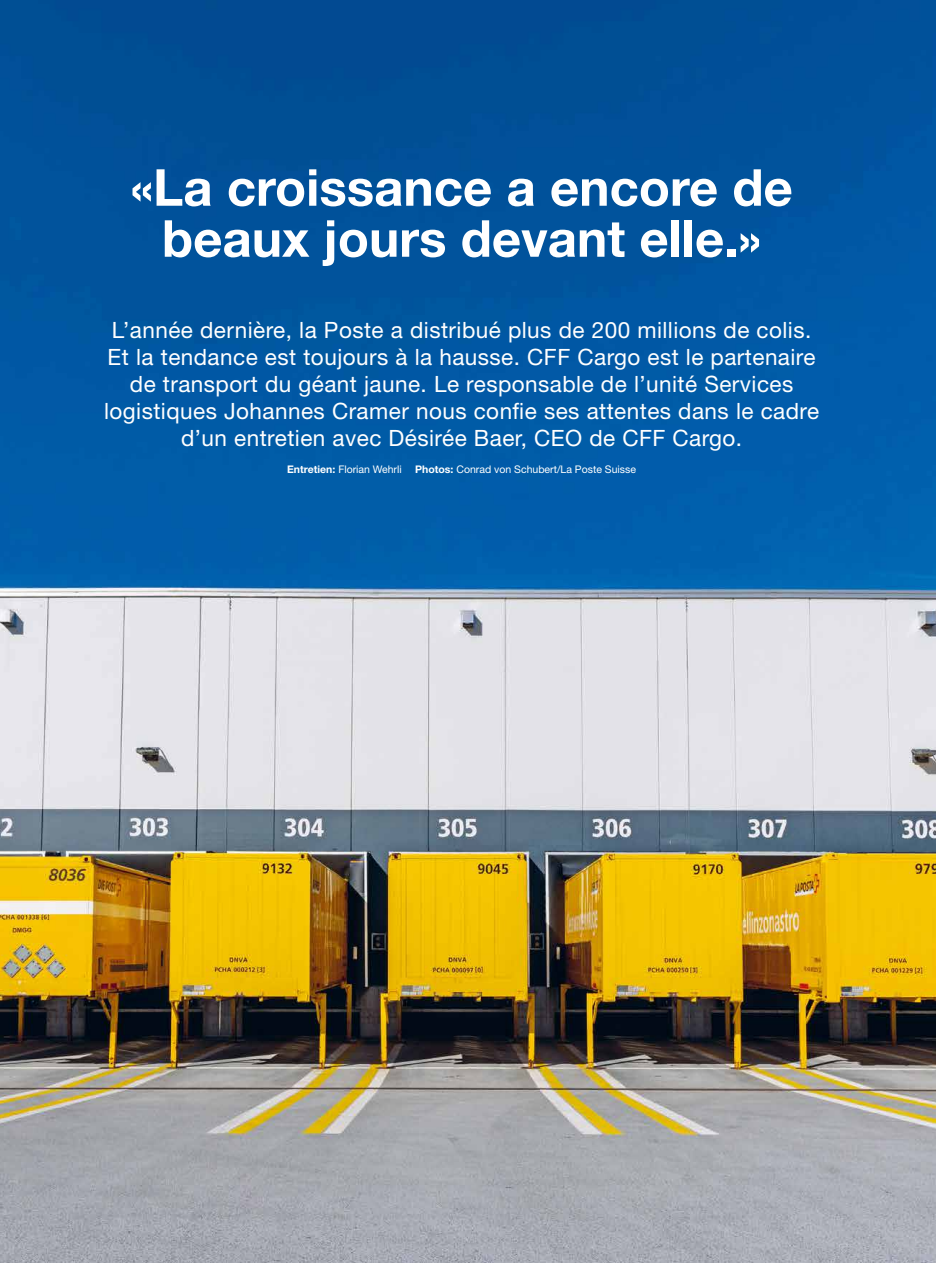
<style>
.page{position:relative;width:936px;height:1263px;background:#fff}
.page>*{position:absolute;margin:0;border:0;box-sizing:border-box;transform-origin:0 0}
.t1{font:700 51px/51px "Helvetica Neue LT Std";color:#fff;text-align:center}
.t2{font:22.5px/27px "Helvetica Neue LT Std";letter-spacing:.02em;color:#fff;text-align:center}
.t3{font:10.5px "Helvetica Neue LT Std";color:#fff}
.s1{font-weight:700}
</style>
<div class="page">
<img style="left:0;top:0;width:935px;height:1263px">
<h1 class="t1" style="left:130px;top:161px;width:664px">«La croissance a encore de beaux jours devant elle.»</h1>
<p class="t2" style="left:104px;top:317px;width:716px">L’année dernière, la Poste a distribué plus de 200 millions de colis.<br>Et la tendance est toujours à la hausse. CFF Cargo est le partenaire de transport du géant jaune. Le responsable de l’unité Services logistiques Johannes Cramer nous confie ses attentes dans le cadre d’un entretien avec Désirée Baer, CEO de CFF Cargo.</p>
<p class="t3" style="left:287px;top:463px;width:116px"><span class="s1">Entretien:</span> Florian Wehrli</p>
<p class="t3" style="left:415px;top:463px;width:222px"><span class="s1">Photos:</span> Conrad von Schubert/La Poste Suisse</p>
</div>
